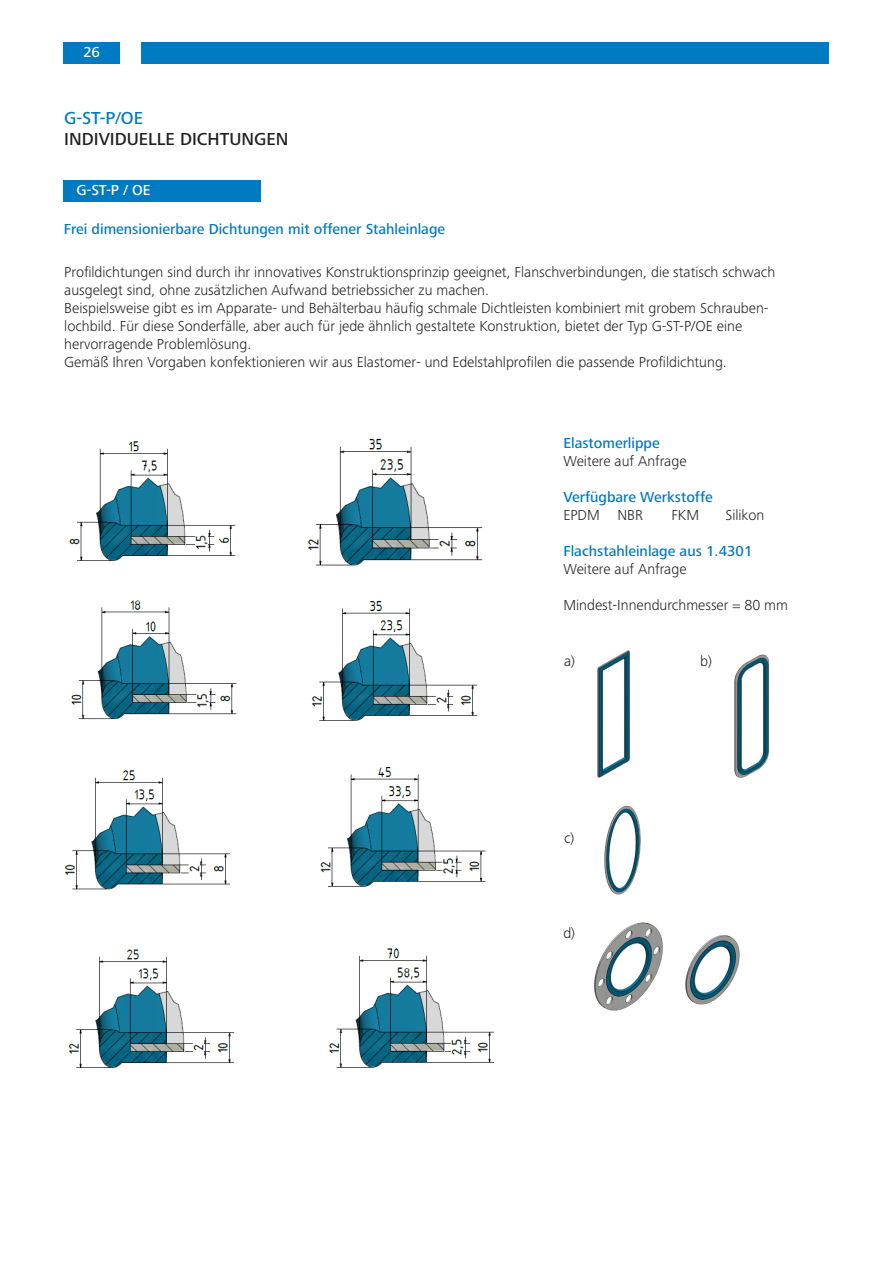
<style>
.page{position:relative;width:893px;height:1263px;background:#fff}
.page>*{position:absolute;margin:0;border:0;box-sizing:border-box;transform-origin:0 0}
.t1{font:500 18px "Frutiger Next LTW1 G";color:#231f20}
.t2{font:500 18px "Frutiger Next LTW1 G";color:#007ac0}
.t3{font:300 15px/18px "Frutiger Next LTW1 G";color:#231f20}
.t4{font:500 15px "Frutiger Next LTW1 G";color:#007ac0}
.t5{font:500 15px "Frutiger Next LTW1 G";color:#fff}
</style>
<div class="page">
<div style="left:64px;top:180px;width:197px;height:22px;background:#007ac0"></div>
<div style="left:142px;top:42px;width:687px;height:22px;background:#007ac0"></div>
<div style="left:64px;top:43px;width:56px;height:21px;background:#007ac0"></div>
<img style="left:69px;top:441px;width:167px;height:120px">
<img style="left:71px;top:600px;width:166px;height:120px">
<img style="left:65px;top:770px;width:165px;height:120px">
<img style="left:68px;top:949px;width:167px;height:119px">
<img style="left:307px;top:438px;width:176px;height:128px">
<img style="left:311px;top:601px;width:167px;height:120px">
<img style="left:320px;top:767px;width:166px;height:120px">
<img style="left:328px;top:948px;width:167px;height:120px">
<img style="left:597px;top:650px;width:33px;height:128px">
<img style="left:734px;top:655px;width:36px;height:123px">
<img style="left:594px;top:922px;width:146px;height:89px">
<img style="left:604px;top:805px;width:37px;height:90px">
<p class="t5" style="left:84px;top:44px;width:18px">26</p>
<p class="t2" style="left:64px;top:107px;width:80px">G-ST-P/OE</p>
<p class="t1" style="left:64px;top:129px;width:226px">INDIVIDUELLE DICHTUNGEN</p>
<p class="t5" style="left:76px;top:182px;width:76px">G-ST-P / OE</p>
<p class="t4" style="left:64px;top:220px;width:383px">Frei dimensionierbare Dichtungen mit offener Stahleinlage</p>
<p class="t3" style="left:64px;top:263px;width:713px">Profildichtungen sind durch ihr innovatives Konstruktionsprinzip geeignet, Flanschverbindungen, die statisch schwach ausgelegt sind, ohne zusätzlichen Aufwand betriebssicher zu machen.</p>
<p class="t3" style="left:64px;top:299px;width:706px">Beispielsweise gibt es im Apparate- und Behälterbau häufig schmale Dichtleisten kombiniert mit grobem Schrauben&shy;lochbild. Für diese Sonderfälle, aber auch für jede ähnlich gestaltete Konstruktion, bietet der Typ G-ST-P/OE eine hervorragende Problemlösung.</p>
<p class="t3" style="left:64px;top:353px;width:664px">Gemäß Ihren Vorgaben konfektionieren wir aus Elastomer- und Edelstahlprofilen die passende Profildichtung.</p>
<p class="t4" style="left:563px;top:435px;width:98px">Elastomerlippe</p>
<p class="t3" style="left:563px;top:452px;width:125px">Weitere auf Anfrage</p>
<p class="t4" style="left:563px;top:489px;width:151px">Verfügbare Werkstoffe</p>
<p class="t3" style="left:563px;top:506px;width:81px">EPDM NBR</p>
<p class="t3" style="left:671px;top:506px;width:29px">FKM</p>
<p class="t3" style="left:725px;top:506px;width:41px">Silikon</p>
<p class="t4" style="left:563px;top:543px;width:191px">Flachstahleinlage aus 1.4301</p>
<p class="t3" style="left:563px;top:560px;width:125px">Weitere auf Anfrage</p>
<p class="t3" style="left:563px;top:596px;width:226px">Mindest-Innendurchmesser = 80 mm</p>
<p class="t3" style="left:564px;top:651px;width:13px">a)</p>
<p class="t3" style="left:700px;top:651px;width:13px">b)</p>
<p class="t3" style="left:564px;top:829px;width:12px">c)</p>
<p class="t3" style="left:563px;top:924px;width:13px">d)</p>
</div>
